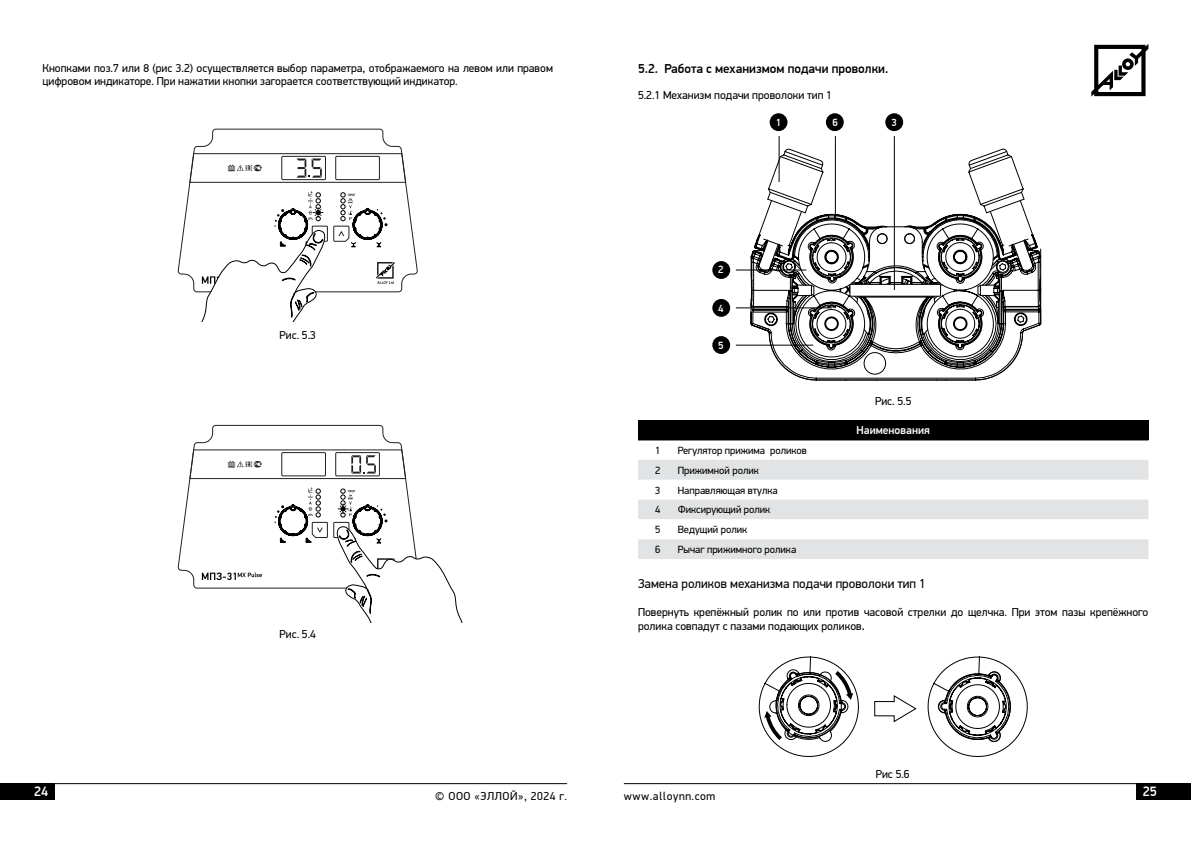
<style>
.page{position:relative;width:1191px;height:842px;background:#fff}
.page>*{position:absolute;margin:0;border:0;box-sizing:border-box;transform-origin:0 0}
.t1{font:500 13.6px "PF Din Display Pro";color:#fff}
.t2{font:13px "PF Din Display Pro";color:#000}
.t3{font:500 13px "PF Din Display Pro";color:#000}
.t4{font:11.5px/13px "PF Din Display Pro";color:#000}
.t5{font:11.5px "PF Din Display Pro";letter-spacing:.05em;color:#000}
.t6{font:500 11.5px "PF Din Display Pro";color:#fff}
.t7{font:10.5px "PF Din Display Pro";color:#000}
.t8{font:500 10.5px "PF Din Display Pro";color:#fff}
.s1{font-weight:500}
</style>
<div class="page">
<svg style="left:1091px;top:44px;width:57px;height:53px"></svg>
<div style="left:1136px;top:783px;width:55px;height:16px;background:#000"></div>
<div style="left:0;top:783px;width:55px;height:16px;background:#000"></div>
<hr style="left:624px;top:783px;width:532px;height:1px;background:#000">
<hr style="left:34px;top:783px;width:533px;height:1px;background:#000">
<div style="left:638px;top:420px;width:510px;height:20px;background:#000"></div>
<div style="left:638px;top:460px;width:510px;height:20px;background:#e1e3e4"></div>
<svg style="left:638px;top:499px;width:510px;height:60px"></svg>
<hr style="left:638px;top:440px;width:39px;height:1px;background:#000">
<hr style="left:677px;top:440px;width:471px;height:1px;background:#000">
<svg style="left:766px;top:149px;width:260px;height:65px"></svg>
<svg style="left:750px;top:214px;width:291px;height:167px"></svg>
<div style="left:850px;top:284px;width:90px;height:12px;background:#fff"></div>
<div style="left:849px;top:284px;width:92px;height:12px;border:1px solid #000"></div>
<svg style="left:927px;top:657px;width:100px;height:100px"></svg>
<svg style="left:759px;top:657px;width:99px;height:100px"></svg>
<svg style="left:874px;top:695px;width:43px;height:28px"></svg>
<svg style="left:178px;top:425px;width:285px;height:197px"></svg>
<svg style="left:178px;top:129px;width:239px;height:192px"></svg>
<div style="left:769px;top:113px;width:18px;height:18px;background:#000;border-radius:50%"></div>
<div style="left:712px;top:261px;width:18px;height:18px;background:#000;border-radius:50%"></div>
<div style="left:712px;top:299px;width:18px;height:18px;background:#000;border-radius:50%"></div>
<div style="left:712px;top:336px;width:18px;height:18px;background:#000;border-radius:50%"></div>
<div style="left:826px;top:113px;width:17px;height:18px;background:#000;border-radius:50%"></div>
<div style="left:885px;top:113px;width:18px;height:18px;background:#000;border-radius:50%"></div>
<hr style="left:779px;top:136px;width:1px;height:46px;background:#000">
<hr style="left:835px;top:136px;width:1px;height:81px;background:#000">
<hr style="left:894px;top:136px;width:1px;height:154px;background:#000">
<hr style="left:736px;top:270px;width:70px;height:1px;background:#000">
<hr style="left:736px;top:308px;width:95px;height:1px;background:#000">
<hr style="left:736px;top:345px;width:77px;height:1px;background:#000">
<p class="t4" style="left:43px;top:62px;width:512px">Кнопками поз.7 или 8 (рис 3.2) осуществляется выбор параметра, отображаемого на левом или правом цифровом индикаторе. При нажатии кнопки загорается соответствующий индикатор.</p>
<p class="t4" style="left:279px;top:329px;width:38px">Рис. 5.3</p>
<p class="t4" style="left:279px;top:628px;width:38px">Рис. 5.4</p>
<p class="t3" style="left:638px;top:61px;width:252px">5.2. Работа с механизмом подачи проволки.</p>
<p class="t4" style="left:638px;top:89px;width:195px">5.2.1 Механизм подачи проволоки тип 1</p>
<p class="t8" style="left:776px;top:116px;width:7px">1</p>
<p class="t8" style="left:832px;top:116px;width:7px">6</p>
<p class="t8" style="left:891px;top:116px;width:7px">3</p>
<p class="t8" style="left:718px;top:263px;width:7px">2</p>
<p class="t8" style="left:718px;top:302px;width:7px">4</p>
<p class="t8" style="left:718px;top:339px;width:7px">5</p>
<p class="t7" style="left:655px;top:444px;width:7px">1</p>
<p class="t7" style="left:677px;top:444px;width:131px">Регулятор прижима роликов</p>
<p class="t7" style="left:655px;top:464px;width:7px">2</p>
<p class="t7" style="left:677px;top:464px;width:83px">Прижимной ролик</p>
<p class="t7" style="left:655px;top:484px;width:7px">3</p>
<p class="t7" style="left:677px;top:484px;width:102px">Направляющая втулка</p>
<p class="t7" style="left:655px;top:504px;width:7px">4</p>
<p class="t7" style="left:677px;top:504px;width:94px">Фиксирующий ролик</p>
<p class="t7" style="left:655px;top:523px;width:7px">5</p>
<p class="t7" style="left:677px;top:523px;width:71px">Ведущий ролик</p>
<p class="t7" style="left:655px;top:543px;width:7px">6</p>
<p class="t7" style="left:677px;top:543px;width:120px">Рычаг прижимного ролика</p>
<p class="t4" style="left:875px;top:394px;width:38px">Рис. 5.5</p>
<p class="t6" style="left:856px;top:423px;width:75px">Наименования</p>
<p class="t2" style="left:638px;top:576px;width:289px">Замена роликов механизма подачи проволоки тип 1</p>
<p class="t4" style="left:638px;top:605px;width:512px;line-height:14.4px">Повернуть крепёжный ролик по или против часовой стрелки до щелчка. При этом пазы крепёжного ролика совпадут с пазами подающих роликов<span class="s1">.</span></p>
<p class="t4" style="left:875px;top:767px;width:35px">Рис 5.6</p>
<p class="t1" style="left:34px;top:783px;width:16px">24</p>
<p class="t5" style="left:435px;top:789px;width:133px">© ООО «ЭЛЛОЙ», 2024 г.</p>
<p class="t5" style="left:624px;top:789px;width:93px">www.alloynn.com</p>
<p class="t1" style="left:1142px;top:783px;width:16px">25</p>
</div>
